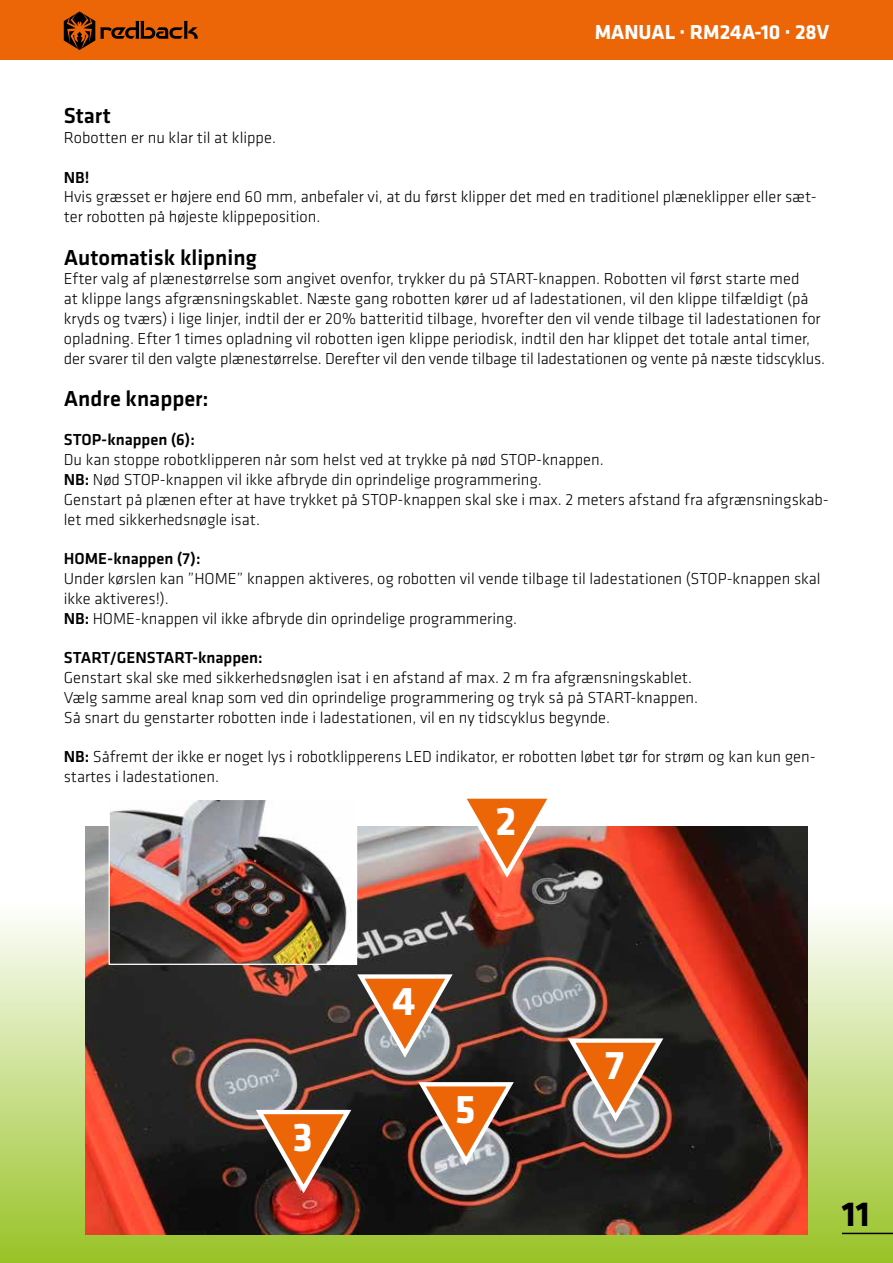
<style>
.page{position:relative;width:893px;height:1263px;background:#fff}
.page>*{position:absolute;margin:0;border:0;box-sizing:border-box;transform-origin:0 0}
.t1{font:700 41.55px "Klavika";color:#fff}
.t2{font:700 36px "Klavika";color:#000}
.t3{font:500 22.5px "Klavika";color:#000}
.t4{font:700 21px "Klavika";color:#fff}
.t5{font:300 16.5px/19.8px "Klavika";color:#000}
.t6{font:500 16.5px "Klavika";color:#000}
.s1{font-weight:500}
</style>
<div class="page">
<svg style="left:106px;top:919px;width:787px;height:344px"></svg>
<div style="left:0;top:0;width:893px;height:60px;background:#ec6608"></div>
<img style="left:106px;top:826px;width:702px;height:408px">
<img style="left:111px;top:801px;width:244px;height:162px">
<div style="left:109px;top:799px;width:248px;height:166px;border:1px solid #fff"></div>
<svg style="left:457px;top:798px;width:101px;height:84px"></svg>
<svg style="left:355px;top:970px;width:101px;height:92px"></svg>
<svg style="left:416px;top:1078px;width:102px;height:92px"></svg>
<img style="left:566px;top:1035px;width:101px;height:91px">
<svg style="left:254px;top:1106px;width:101px;height:91px"></svg>
<img style="left:0;top:826px;width:106px;height:437px">
<svg style="left:64px;top:11px;width:134px;height:39px"></svg>
<hr style="left:842px;top:1233px;width:51px;height:1px;background:#000">
<p class="t4" style="left:595px;top:16px;width:236px">MANUAL · RM24A-10 · 28V</p>
<h3 class="t3" style="left:64px;top:100px;width:48px">Start</h3>
<p class="t5" style="left:64px;top:127px;width:214px">Robotten er nu klar til at klippe.</p>
<p class="t6" style="left:64px;top:166px;width:27px">NB!</p>
<p class="t5" style="left:64px;top:187px;width:754px">Hvis græsset er højere end 60 mm, anbefaler vi, at du først klipper det med en traditionel plæneklipper eller sæt&shy;ter robotten på højeste klippeposition.</p>
<h3 class="t3" style="left:64px;top:242px;width:194px">Automatisk klipning</h3>
<p class="t5" style="left:64px;top:269px;width:763px">Efter valg af plænestørrelse som angivet ovenfor, trykker du på START-knappen. Robotten vil først starte med<br>at klippe langs afgrænsningskablet. Næste gang robotten kører ud af ladestationen, vil den klippe tilfældigt (på kryds og tværs) i lige linjer, indtil der er 20% batteritid tilbage, hvorefter den vil vende tilbage til ladestationen for opladning. Efter 1 times opladning vil robotten igen klippe periodisk, indtil den har klippet det totale antal timer, der svarer til den valgte plænestørrelse. Derefter vil den vende tilbage til ladestationen og vente på næste tidscyklus.</p>
<h3 class="t3" style="left:64px;top:383px;width:146px">Andre knapper:</h3>
<p class="t6" style="left:64px;top:429px;width:133px">STOP-knappen (6):</p>
<p class="t5" style="left:64px;top:450px;width:767px">Du kan stoppe robotklipperen når som helst ved at trykke på nød STOP-knappen.<br><span class="s1">NB:</span> Nød STOP-knappen vil ikke afbryde din oprindelige programmering.<br>Genstart på plænen efter at have trykket på STOP-knappen skal ske i max. 2 meters afstand fra afgrænsningskab&shy;let med sikkerhedsnøgle isat.</p>
<p class="t6" style="left:64px;top:548px;width:138px">HOME-knappen (7):</p>
<p class="t5" style="left:64px;top:568px;width:758px">Under kørslen kan ”HOME” knappen aktiveres, og robotten vil vende tilbage til ladestationen (STOP-knappen skal ikke aktiveres!).<br><span class="s1">NB:</span> HOME-knappen vil ikke afbryde din oprindelige programmering.</p>
<p class="t6" style="left:64px;top:647px;width:200px">START/GENSTART-knappen:</p>
<p class="t5" style="left:64px;top:667px;width:636px">Genstart skal ske med sikkerhedsnøglen isat i en afstand af max. 2 m fra afgrænsningskablet.<br>Vælg samme areal knap som ved din oprindelige programmering og tryk så på START-knappen.<br>Så snart du genstarter robotten inde i ladestationen, vil en ny tidscyklus begynde.</p>
<p class="t5" style="left:64px;top:747px;width:753px"><span class="s1">NB:</span> Såfremt der ikke er noget lys i robotklipperens LED indikator, er robotten løbet tør for strøm og kan kun gen&shy;startes i ladestationen.</p>
<h1 class="t1" style="left:496px;top:791px;width:22px">2</h1>
<h1 class="t1" style="left:293px;top:1107px;width:22px">3</h1>
<h1 class="t1" style="left:392px;top:971px;width:25px">4</h1>
<h1 class="t1" style="left:455px;top:1079px;width:22px">5</h1>
<h1 class="t1" style="left:605px;top:1035px;width:21px">7</h1>
<h2 class="t2" style="left:842px;top:1188px;width:30px">11</h2>
</div>
